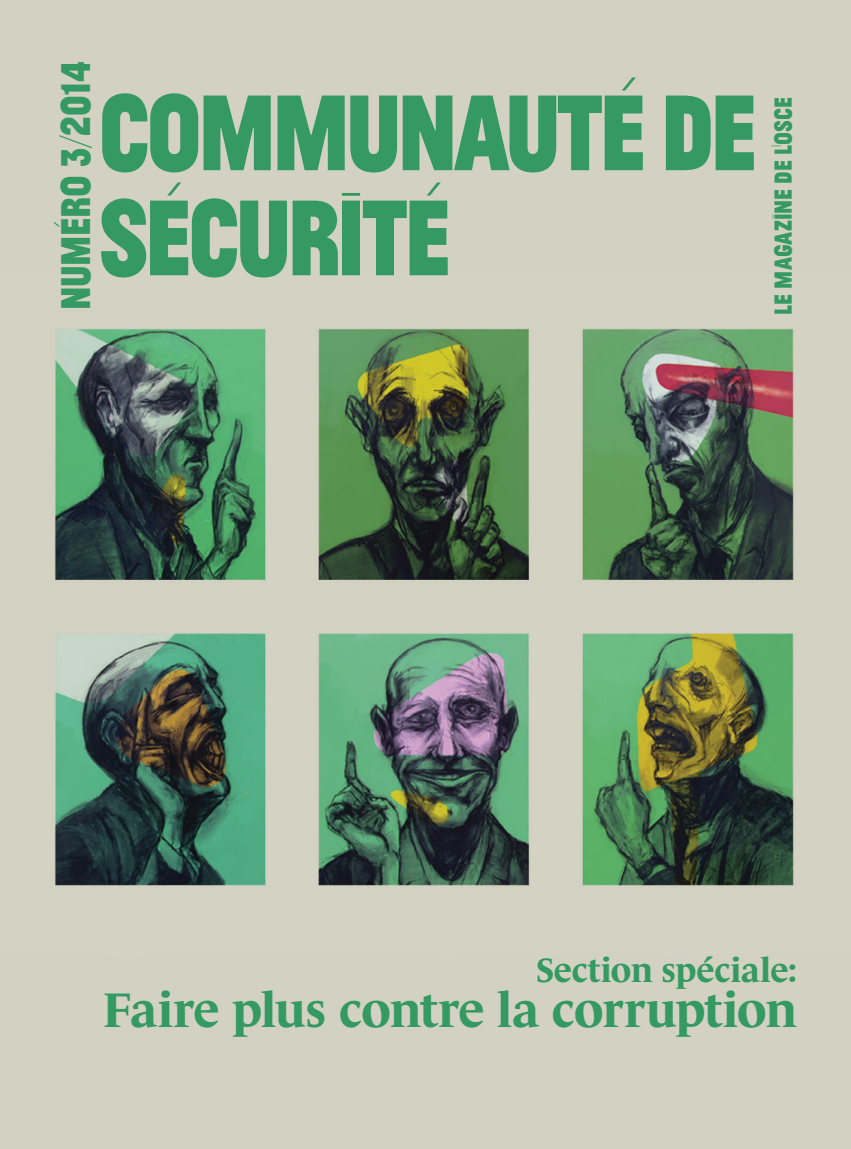
<style>
.page{position:relative;width:851px;height:1149px;background:#fff}
.page>*{position:absolute;margin:0;border:0;box-sizing:border-box;transform-origin:0 0}
.t1{font:100 112.5px/105px "Jean Luc";letter-spacing:-.04em;color:#349963}
.t2{font:700 49.5px "Le Monde Journal Pro";letter-spacing:-.015em;color:#349963}
.t3{font:100 43.5px "Jean Luc";letter-spacing:-.005em;color:#349963}
.t4{font:700 34.5px "Le Monde Journal Pro";letter-spacing:-.005em;color:#349963}
.t5{font:100 25.8px "Jean Luc";letter-spacing:-.005em;color:#349963}
</style>
<div class="page">
<div style="left:0;top:0;width:850px;height:1148px;background:#d3d2c2"></div>
<img style="left:55px;top:328px;width:739px;height:558px">
<p class="t3" style="left:46px;top:310px;width:250px;rotate:-90deg">NUMÉRO 3/2014</p>
<h1 class="t1" style="left:98px;top:72px;width:661px">COMMUNAUTÉ DE<br>SÉCURITÉ</h1>
<p class="t5" style="left:765px;top:315px;width:219px;rotate:-90deg">LE MAGAZINE DE L’OSCE</p>
<p class="t4" style="left:536px;top:943px;width:262px">Section spéciale:</p>
<p class="t2" style="left:103px;top:971px;width:695px">Faire plus contre la corruption</p>
</div>
